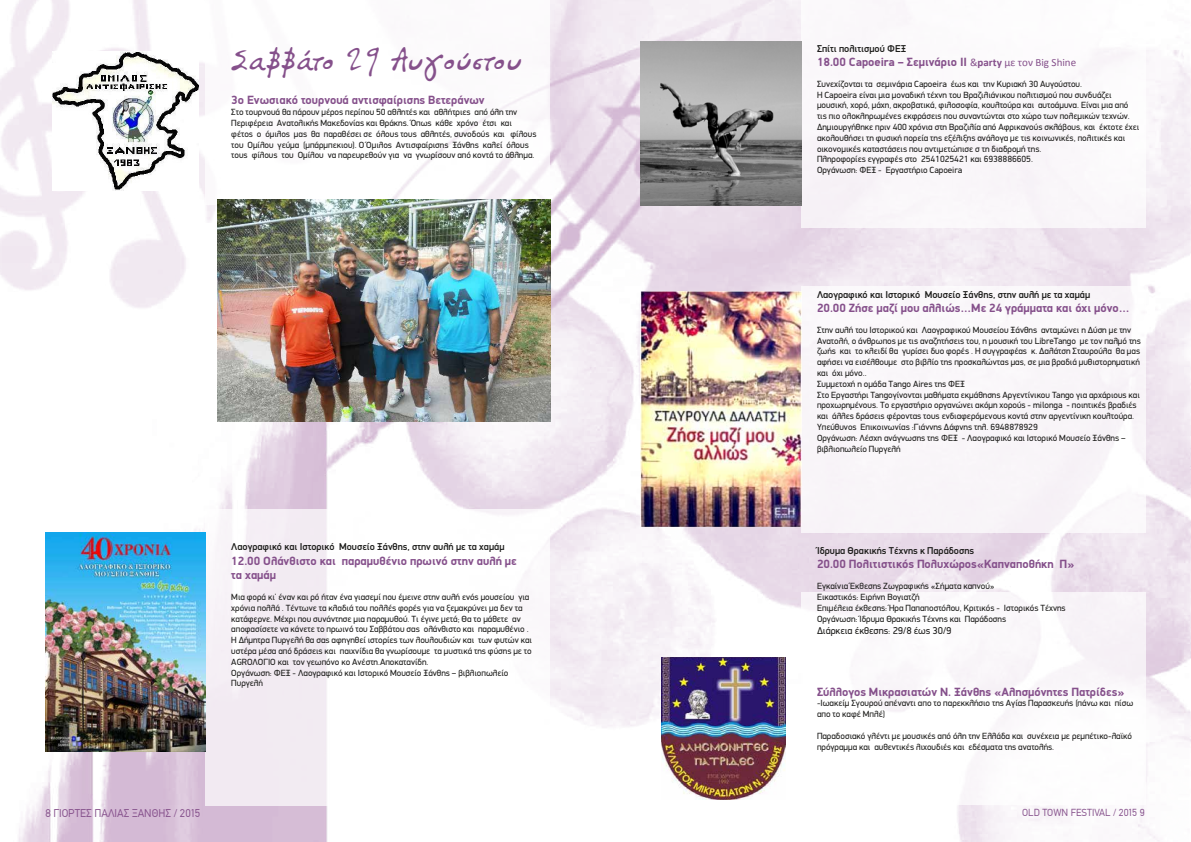
<style>
.page{position:relative;width:1191px;height:842px;background:#fff}
.page>*{position:absolute;margin:0;border:0;box-sizing:border-box;transform-origin:0 0}
.t1{font:700 30px "PF Libera Pro";color:#85508b}
.t2{font:700 12px/14.4px "PF Din Display";color:#85508b}
.t3{font:11px "CF Din";color:#85508b}
.t4{font:500 10px "PF Din Display";color:#1d1d1b}
.t5{font:10px "PF Din Display";color:#1d1d1b}
.t6{font:10px "CF Din";color:#85508b}
.t7{font:9px/10.8px "PF Din Display";color:#1d1d1b}
.s1{font-family:"Calibri";font-weight:400;font-size:11px}
.s2{font-family:"Calibri";font-size:11px}
</style>
<div class="page">
<img style="left:0;top:0;width:1191px;height:842px">
<div style="left:206px;top:0;width:344px;height:205px;background:#fff"></div>
<img style="left:52px;top:51px;width:147px;height:140px">
<img style="left:218px;top:199px;width:332px;height:222px">
<div style="left:206px;top:509px;width:344px;height:296px;background:linear-gradient(to right,#f4edf4,#fff)"></div>
<img style="left:45px;top:533px;width:161px;height:219px">
<div style="left:801px;top:0;width:344px;height:227px;background:#faf8fa"></div>
<div style="left:801px;top:287px;width:344px;height:246px;background:#f9f6f9"></div>
<div style="left:801px;top:592px;width:344px;height:213px;background:#fff"></div>
<img style="left:661px;top:657px;width:124px;height:142px">
<img style="left:641px;top:292px;width:160px;height:235px">
<img style="left:641px;top:42px;width:160px;height:163px">
<h1 class="t1" style="left:231px;top:39px;width:294px">Σαββάτο 29 Αυγούστου</h1>
<h2 class="t2" style="left:231px;top:93px;width:255px">3ο Ενωσιακό τουρνουά αντισφαίρισης Βετεράνων</h2>
<p class="t7" style="left:231px;top:107px;width:306px">Στο τουρνουά θα πάρουν μέρος περίπου 50 αθλητές και αθλήτριες από όλη την Περιφέρεια Ανατολικής Μακεδονίας και Θράκης. Όπως κάθε χρόνο έτσι και<br>φέτος ο όμιλος μας θα παραθέσει σε όλους τους αθλητές, συνοδούς και φίλους του Ομίλου γεύμα (μπάρμπεκιου). Ο Όμιλος Αντισφαίρισης Ξάνθης καλεί όλους τους φίλους του Ομίλου να παρευρεθούν για να γνωρίσουν από κοντά το άθλημα.</p>
<p class="t4" style="left:231px;top:541px;width:275px">Λαογραφικό και Ιστορικό Μουσείο Ξάνθης, στην αυλή με τα χαμάμ</p>
<h2 class="t2" style="left:231px;top:553px;width:287px">12.00 Ολάνθιστο και παραμυθένιο πρωινό στην αυλή με τα χαμάμ</h2>
<p class="t7" style="left:231px;top:591px;width:302px">Μια φορά κι’ έναν και ρό ήταν ένα γιασεμί που έμεινε στην αυλή ενός μουσείου για χρόνια πολλά . Τέντωνε τα κλαδιά του πολλές φορές για να ξεμακρύνει μα δεν τα κατάφερνε. Μέχρι που συνάντησε μια παραμυθού. Τι έγινε μετά; Θα το μάθετε αν αποφασίσετε να κάνετε το πρωινό του Σαββάτου σας ολάνθιστο και παραμυθένιο .<br>Η Δήμητρα Πυργελή θα σας αφηγηθεί ιστορίες των λουλουδιών και των φυτών και υστέρα μέσα από δράσεις και παιχνίδια θα γνωρίσουμε τα μυστικά της φύσης με το ΑGRΟΛΟΓΙΟ και τον γεωπόνο κο Ανέστη.Αποκατανίδη.<br>Οργάνωση: ΦΕΞ - Λαογραφικό και Ιστορικό Μουσείο Ξάνθης – βιβλιοπωλείο Πυργελή</p>
<p class="t4" style="left:817px;top:42px;width:91px">Σπίτι πολιτισμού ΦΕΞ</p>
<h2 class="t2" style="left:817px;top:54px;width:261px">18.00 Capoeira – Σεμινάριο ΙΙ <span class="s1">&amp;</span><span class="s2">party</span> <span class="s1">με τον Big Shine</span></h2>
<p class="t7" style="left:817px;top:78px;width:324px">Συνεχίζονται τα σεμινάρια Capoeira έως και την Κυριακή 30 Αυγούστου.<br>Η Capoeira είναι μια μοναδική τέχνη του Βραζιλιάνικου πολιτισμού που συνδυάζει μουσική, χορό, μάχη, ακροβατικά, φιλοσοφία, κουλτούρα και αυτοάμυνα. Είναι μια από τις πιο ολοκληρωμένες εκφράσεις που συναντώνται στο χώρο των πολεμικών τεχνών.<br>Δημιουργήθηκε πριν 400 χρόνια στη Βραζιλία από Αφρικανούς σκλάβους, και έκτοτε έχει ακολουθήσει τη φυσική πορεία της εξέλιξης ανάλογα με τις κοινωνικές, πολιτικές και οικονομικές καταστάσεις που αντιμετώπισε σ τη διαδρομή της.<br>Πληροφορίες εγγραφές στο 2541025421 και 6938886605.<br>Οργάνωση: ΦΕΞ - Εργαστήριο Capoeira</p>
<p class="t4" style="left:817px;top:288px;width:275px">Λαογραφικό και Ιστορικό Μουσείο Ξάνθης, στην αυλή με τα χαμάμ</p>
<h2 class="t2" style="left:817px;top:300px;width:314px">20.00 Ζήσε μαζί μου αλλιώς…Με 24 γράμματα και όχι μόνο…</h2>
<p class="t7" style="left:817px;top:324px;width:325px">Στην αυλή του Ιστορικού και Λαογραφικού Μουσείου Ξάνθης ανταμώνει η Δύση με την Ανατολή, ο άνθρωπος με τις αναζητήσεις του, η μουσική του LibreTango με τον παλμό της ζωής και το κλειδί θα γυρίσει δυο φορές . Η συγγραφέας κ. Δαλάτση Σταυρούλα θα μας αφήσει να εισέλθουμε στο βιβλίο της προσκαλώντας μας, σε μια βραδιά μυθιστορηματική και όχι μόνο..<br>Συμμετοχή η ομάδα Tango Aires της ΦΕΞ<br>Στο Εργαστήρι Tangoγίνονται μαθήματα εκμάθησης Αργεντίνικου Tango για αρχάριους και προχωρημένους. Το εργαστήριο οργανώνει ακόμη χορούς - milonga - ποιητικές βραδιές και άλλες δράσεις φέροντας τους ενδιαφερόμενους κοντά στην αργεντίνικη κουλτούρα.<br>Υπεύθυνος Επικοινωνίας :Γιάννης Δάφνης τηλ. 6948878929<br>Οργάνωση: Λέσχη ανάγνωσης της ΦΕΞ - Λαογραφικό και Ιστορικό Μουσείο Ξάνθης – βιβλιοπωλείο Πυργελή</p>
<p class="t4" style="left:817px;top:544px;width:158px">Ίδρυμα Θρακικής Τέχνης κ Παράδοσης</p>
<h2 class="t2" style="left:817px;top:557px;width:259px">20.00 Πολιτιστικός Πολυχώρος«Καπναποθήκη Π»</h2>
<p class="t7" style="left:817px;top:581px;width:250px">Εγκαίνια Έκθεσης Ζωγραφικής «Σήματα καπνού»<br>Εικαστικός: Ειρήνη Βογιατζή<br>Επιμέλεια έκθεσης: Ήρα Παπαποστόλου, Κριτικός - Ιστορικός Τέχνης Οργάνωση: Ίδρυμα Θρακικής Τέχνης και Παράδοσης</p>
<p class="t5" style="left:817px;top:624px;width:136px">Διάρκεια έκθεσης: 29/8 έως 30/9</p>
<h2 class="t2" style="left:817px;top:684px;width:309px">Σύλλογος Μικρασιατών Ν. Ξάνθης «Αλησμόνητες Πατρίδες»</h2>
<p class="t7" style="left:817px;top:698px;width:318px">-Ιωακείμ Σγουρού απέναντι απο το παρεκκλήσιο της Αγίας Παρασκευής (πάνω και πίσω απο το καφέ Μπλέ)</p>
<p class="t7" style="left:817px;top:730px;width:316px">Παραδοσιακό γλέντι με μουσικές από όλη την Ελλάδα και συνέχεια με ρεμπέτικο-λαϊκό πρόγραμμα και αυθεντικές λιχουδιές και εδέσματα της ανατολής.</p>
<p class="t3" style="left:45px;top:807px;width:156px">8 ΓΙΟΡΤΕΣ ΠΑΛΙΑΣ ΞΑΝΘΗΣ / 2015</p>
<p class="t6" style="left:1022px;top:807px;width:124px">OLD TOWN FESTIVAL / 2015 9</p>
</div>
